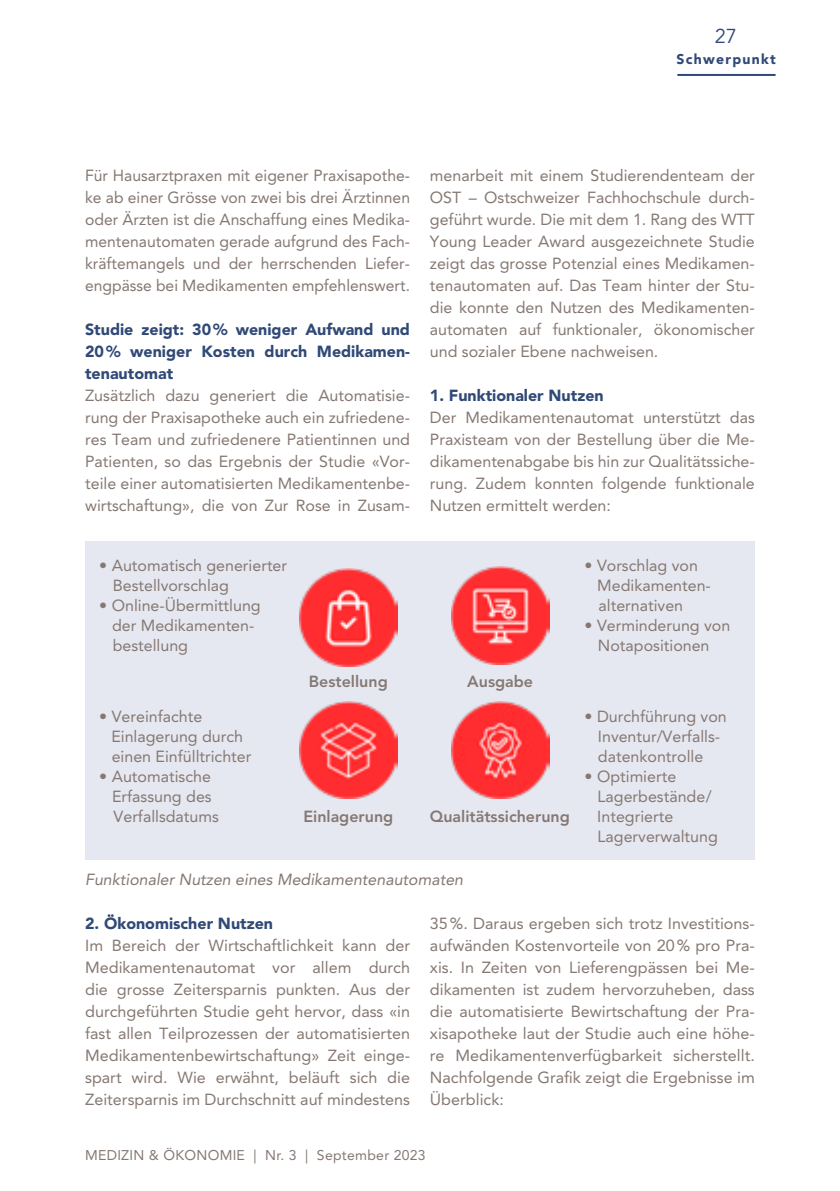
<style>
.page{position:relative;width:840px;height:1191px;background:#fff}
.page>*{position:absolute;margin:0;border:0;box-sizing:border-box;transform-origin:0 0}
.t1{font:20px "Avenir LT Std";color:#304977}
.Lauftext{font:16px/22px "Avenir LT Std";color:#857872;text-align:justify}
.Titel_Lauftext_dunkelblau{font:900 16px/22px "Avenir LT Std";color:#304977;text-align:justify}
.Lauftext-2{font:800 16px "Avenir LT Std";color:#857872}
.Lauftext-3{font:italic 16px "Avenir LT Std";color:#857872}
.t2{font:14px "Avenir LT Std";letter-spacing:.02em;color:#857872}
.t3{font:900 14px "Avenir LT Std";letter-spacing:.09em;color:#304977}
</style>
<div class="page">
<hr style="left:677px;top:74px;width:98px;height:2px;background:#304977">
<div style="left:85px;top:541px;width:669px;height:319px;background:#e6e8f1"></div>
<img style="left:299px;top:701px;width:98px;height:98px">
<img style="left:451px;top:701px;width:98px;height:98px">
<img style="left:299px;top:568px;width:98px;height:98px">
<img style="left:451px;top:566px;width:98px;height:98px">
<p class="t1" style="left:714px;top:24px;width:23px">27</p>
<p class="t3" style="left:676px;top:51px;width:101px">Schwerpunkt</p>
<p class="Lauftext" style="left:85px;top:164px;width:326px">Für Hausarztpraxen mit eigener Praxisapothe&shy;ke ab einer Grösse von zwei bis drei Ärztinnen oder Ärzten ist die Anschaffung eines Medika&shy;mentenautomaten gerade aufgrund des Fach&shy;kräftemangels und der herrschenden Liefer&shy;engpässe bei Medikamenten empfehlenswert.</p>
<p class="Titel_Lauftext_dunkelblau" style="left:85px;top:318px;width:326px">Studie zeigt: 30% weniger Aufwand und 20% weniger Kosten durch Medikamen&shy;tenautomat</p>
<p class="Lauftext" style="left:85px;top:384px;width:326px">Zusätzlich dazu generiert die Automatisie&shy;rung der Praxisapotheke auch ein zufriedene&shy;res Team und zufriedenere Patientinnen und Patienten, so das Ergebnis der Studie «Vor&shy;teile einer automatisierten Medikamentenbe&shy;wirtschaftung», die von Zur Rose in Zusam-</p>
<p class="Lauftext" style="left:99px;top:555px;width:189px">• Automatisch generierter</p>
<p class="Lauftext" style="left:113px;top:575px;width:118px">Bestellvorschlag</p>
<p class="Lauftext" style="left:99px;top:595px;width:163px">• Online-Übermittlung</p>
<p class="Lauftext" style="left:112px;top:615px;width:144px">der Medikamenten-</p>
<p class="Lauftext" style="left:113px;top:635px;width:77px">bestellung</p>
<p class="Lauftext" style="left:429px;top:164px;width:326px">menarbeit mit einem Studierendenteam der OST – Ostschweizer Fachhochschule durch&shy;geführt wurde. Die mit dem 1. Rang des WTT Young Leader Award ausgezeichnete Studie zeigt das grosse Potenzial eines Medikamen&shy;tenautomaten auf. Das Team hinter der Stu&shy;die konnte den Nutzen des Medikamenten&shy;automaten auf funktionaler, ökonomischer und sozialer Ebene nachweisen.</p>
<p class="Titel_Lauftext_dunkelblau" style="left:429px;top:384px;width:175px">1. Funktionaler Nutzen</p>
<p class="Lauftext" style="left:429px;top:406px;width:326px">Der Medikamentenautomat unterstützt das Praxisteam von der Bestellung über die Me&shy;dikamentenabgabe bis hin zur Qualitätssiche&shy;rung. Zudem konnten folgende funktionale Nutzen ermittelt werden:</p>
<p class="Lauftext" style="left:584px;top:555px;width:115px">• Vorschlag von</p>
<p class="Lauftext" style="left:597px;top:575px;width:115px">Medikamenten-</p>
<p class="Lauftext" style="left:598px;top:595px;width:86px">alternativen</p>
<p class="Lauftext" style="left:584px;top:615px;width:147px">• Verminderung von</p>
<p class="Lauftext" style="left:597px;top:635px;width:113px">Notapositionen</p>
<p class="Lauftext-2" style="left:309px;top:672px;width:80px">Bestellung</p>
<p class="Lauftext-2" style="left:467px;top:672px;width:67px">Ausgabe</p>
<p class="Lauftext" style="left:99px;top:705px;width:104px">• Vereinfachte</p>
<p class="Lauftext" style="left:111px;top:725px;width:133px">Einlagerung durch</p>
<p class="Lauftext" style="left:112px;top:745px;width:141px">einen Einfülltrichter</p>
<p class="Lauftext" style="left:99px;top:765px;width:113px">• Automatische</p>
<p class="Lauftext" style="left:112px;top:785px;width:101px">Erfassung des</p>
<p class="Lauftext" style="left:114px;top:805px;width:107px">Verfallsdatums</p>
<p class="Lauftext-2" style="left:303px;top:807px;width:91px">Einlagerung</p>
<p class="Lauftext-2" style="left:429px;top:807px;width:141px">Qualitätssicherung</p>
<p class="Lauftext-3" style="left:85px;top:870px;width:379px">Funktionaler Nutzen eines Medikamentenautomaten</p>
<p class="Lauftext" style="left:584px;top:705px;width:144px">• Durchführung von</p>
<p class="Lauftext" style="left:597px;top:725px;width:124px">Inventur/Verfalls-</p>
<p class="Lauftext" style="left:597px;top:745px;width:107px">datenkontrolle</p>
<p class="Lauftext" style="left:584px;top:765px;width:93px">• Optimierte</p>
<p class="Lauftext" style="left:597px;top:785px;width:115px">Lagerbestände/</p>
<p class="Lauftext" style="left:597px;top:805px;width:77px">Integrierte</p>
<p class="Lauftext" style="left:597px;top:825px;width:122px">Lagerverwaltung</p>
<p class="Titel_Lauftext_dunkelblau" style="left:85px;top:912px;width:189px">2. Ökonomischer Nutzen</p>
<p class="Lauftext" style="left:85px;top:934px;width:326px">Im Bereich der Wirtschaftlichkeit kann der Medikamentenautomat vor allem durch die grosse Zeitersparnis punkten. Aus der durchgeführten Studie geht hervor, dass «in fast allen Teilprozessen der automatisierten Medikamentenbewirtschaftung» Zeit einge&shy;spart wird. Wie erwähnt, beläuft sich die Zeitersparnis im Durchschnitt auf mindestens</p>
<p class="Lauftext" style="left:429px;top:912px;width:326px">35%. Daraus ergeben sich trotz Investitions&shy;aufwänden Kostenvorteile von 20% pro Pra&shy;xis. In Zeiten von Lieferengpässen bei Me&shy;dikamenten ist zudem hervorzuheben, dass die automatisierte Bewirtschaftung der Pra&shy;xisapotheke laut der Studie auch eine höhe&shy;re Medikamentenverfügbarkeit sicherstellt.<br>Nachfolgende Grafik zeigt die Ergebnisse im Überblick:</p>
<p class="t2" style="left:85px;top:1146px;width:342px">MEDIZIN &amp; ÖKONOMIE | Nr. 3 | September 2023</p>
</div>
